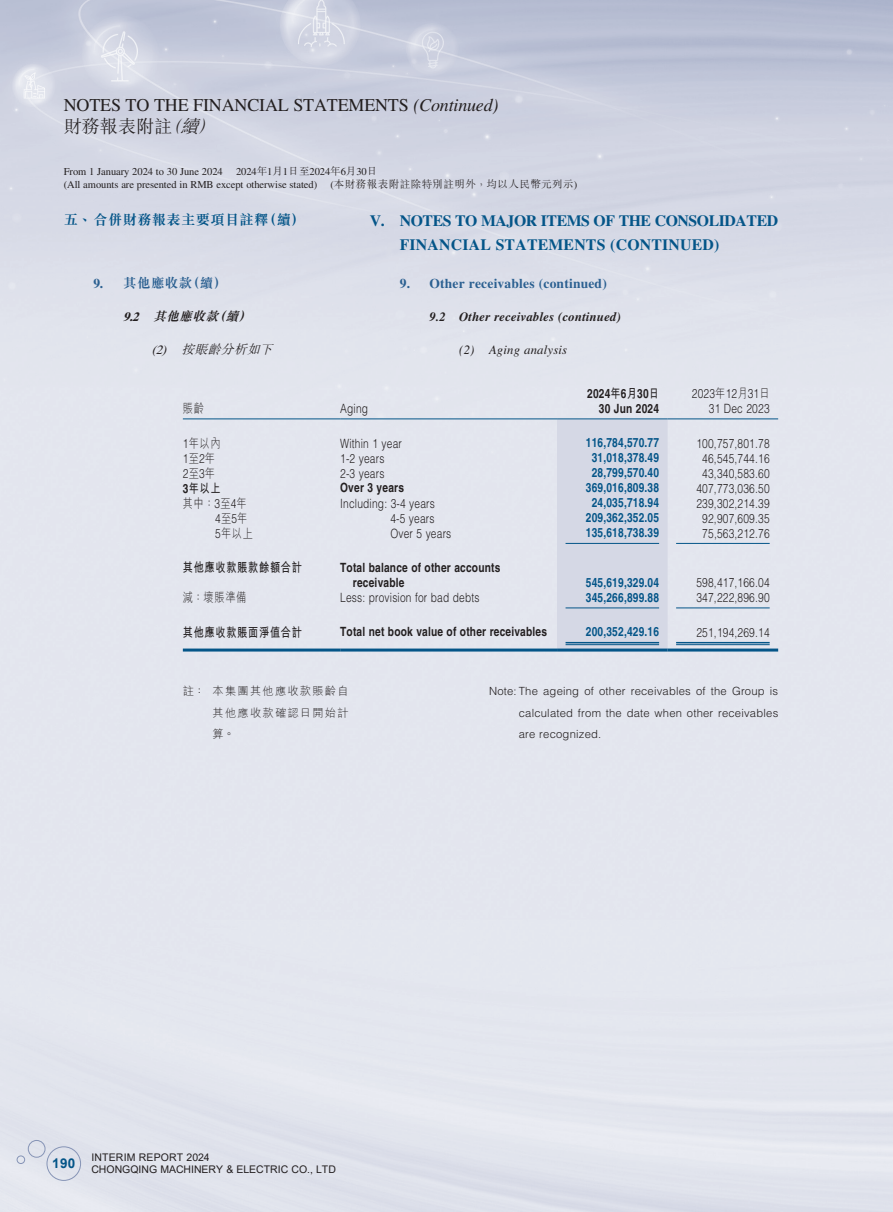
<style>
.page{position:relative;width:893px;height:1212px;background:#fff}
.page>*{position:absolute;margin:0;border:0;box-sizing:border-box;transform-origin:0 0}
.t1{font:18px "Times LT Std";letter-spacing:-.01em;color:#231f20}
.t2{font:300 18px "M Sung HK";letter-spacing:.005em;color:#231f20}
.t3{font:700 15.75px/24.8px "Times LT Std";letter-spacing:-.025em;color:#045588}
.t4{font:700 14.25px "M Sung HK";letter-spacing:.025em;color:#045588}
.t5{font:700 13.5px "Times LT Std";letter-spacing:.015em;color:#2b6091}
.t6{font:700 13.5px "M Sung HK";letter-spacing:.025em;color:#2b6091}
.t7{font:700 13.5px "Arial";color:#045588}
.t8{font:300 12.75px "Helvetica LT Std";letter-spacing:.02em;color:#231f20;scale:.8 1}
.t9{font:700 12.75px "Helvetica LT Std";letter-spacing:.02em;color:#045588;scale:.8 1}
.t10{font:700 12.75px/15px "Helvetica LT Std";letter-spacing:.02em;color:#231f20;scale:.8 1}
.t11{font:italic 700 12.75px "Times LT Std";letter-spacing:.015em;color:#231f20}
.t12{font:700 12.75px "M Hei HK";letter-spacing:.07em;color:#231f20;scale:.8 1}
.t13{font:300 12.75px "M Hei HK";letter-spacing:.07em;color:#231f20;scale:.8 1}
.t14{font:italic 12.75px "Times LT Std";letter-spacing:.015em;color:#231f20}
.t15{font:italic 700 12.75px "M Sung HK";color:#231f20}
.t16{font:italic 300 12.75px "M Sung HK";color:#231f20}
.t17{font:300 11.25px/21.8px "Helvetica LT Std";letter-spacing:.02em;color:#231f20;text-align:justify}
.t18{font:300 11.25px/21.8px "M Hei HK";letter-spacing:.11em;color:#231f20;text-align:justify}
.t19{font:10.5px/12.8px "Times LT Std";letter-spacing:-.005em;color:#231f20}
.t20{font:10.5px/12px "Arial";color:#231f20}
.t21{font:300 10.5px "M Sung HK";letter-spacing:.045em;color:#231f20}
.s1{font-style:italic}
.s2{font-family:"M Sung HK";font-weight:300}
.s3{font-family:"Times LT Std";font-weight:400}
.s4{font-family:"Times LT Std"}
.s5{font-family:"M Hei HK"}
.s6{font-family:"Helvetica LT Std"}
</style>
<div class="page">
<img style="left:0;top:0;width:893px;height:1212px">
<div style="left:47px;top:1146px;width:34px;height:35px;border:1px solid #8694b6;border-radius:50%"></div>
<div style="left:28px;top:1140px;width:17px;height:17px;border:1px solid #8694b6;border-radius:50%"></div>
<div style="left:17px;top:1155px;width:8px;height:9px;border:1px solid #8694b6;border-radius:50%"></div>
<div style="left:557px;top:419px;width:111px;height:229px;background:#d5d8e5"></div>
<hr style="left:183px;top:418px;width:157px;height:1px;background:#045588">
<hr style="left:340px;top:418px;width:217px;height:1px;background:#045588">
<hr style="left:557px;top:418px;width:111px;height:1px;background:#045588">
<hr style="left:668px;top:418px;width:110px;height:1px;background:#045588">
<hr style="left:566px;top:543px;width:93px;height:1px;background:#045588">
<hr style="left:676px;top:543px;width:94px;height:1px;background:#045588">
<hr style="left:566px;top:607px;width:93px;height:1px;background:#045588">
<hr style="left:676px;top:607px;width:94px;height:1px;background:#045588">
<hr style="left:566px;top:642px;width:93px;height:1px;background:#045588">
<hr style="left:566px;top:644px;width:93px;height:1px;background:#045588">
<hr style="left:676px;top:642px;width:94px;height:1px;background:#045588">
<hr style="left:676px;top:644px;width:94px;height:1px;background:#045588">
<hr style="left:183px;top:648px;width:157px;height:3px;background:#045588">
<hr style="left:340px;top:648px;width:217px;height:3px;background:#045588">
<hr style="left:557px;top:648px;width:111px;height:3px;background:#045588">
<hr style="left:668px;top:648px;width:110px;height:3px;background:#045588">
<h1 class="t1" style="left:64px;top:94px;width:436px">NOTES TO THE FINANCIAL STATEMENTS <span class="s1">(Continued)</span></h1>
<h1 class="t2" style="left:64px;top:114px;width:159px">財務報表附註<span class="s1">（續）</span></h1>
<p class="t19" style="left:64px;top:165px;width:161px">From 1 January 2024 to 30 June 2024</p>
<p class="t19" style="left:64px;top:165px;width:315px;text-indent:172px">2024<span class="s2">年</span>1<span class="s2">月</span>1<span class="s2">日至</span>2024<span class="s2">年</span>6<span class="s2">月</span>30<span class="s2">日</span>(All amounts are presented in RMB except otherwise stated)</p>
<p class="t21" style="left:330px;top:177px;width:248px"><span class="s3">(</span>本財務報表附註除特別註明外，均以人民幣元列示<span class="s3">)</span></p>
<p class="t4" style="left:64px;top:213px;width:243px">五、合併財務報表主要項目註釋（續）</p>
<p class="t6" style="left:94px;top:276px;width:135px"><span class="s4">9.</span> 其他應收款（續）</p>
<p class="t15" style="left:123px;top:310px;width:132px"><span class="s4">9.2</span> 其他應收款（續）</p>
<p class="t16" style="left:152px;top:340px;width:127px"><span class="s3">(2)</span> 按賬齡分析如下</p>
<p class="t3" style="left:400px;top:208px;width:380px;text-indent:-30px">V. NOTES TO MAJOR ITEMS OF THE CONSOLIDATED<br>FINANCIAL STATEMENTS (CONTINUED)</p>
<p class="t5" style="left:400px;top:275px;width:209px">9. Other receivables (continued)</p>
<p class="t11" style="left:429px;top:309px;width:193px">9.2 Other receivables (continued)</p>
<p class="t14" style="left:459px;top:343px;width:110px">(2) Aging analysis</p>
<p class="t10" style="left:587px;top:386px;width:91px">2024<span class="s5">年</span>6<span class="s5">月</span>30<span class="s5">日</span></p>
<p class="t8" style="left:692px;top:386px;width:99px">2023<span class="s5">年</span>12<span class="s5">月</span>31<span class="s5">日</span></p>
<p class="t13" style="left:183px;top:402px;width:28px">賬齡</p>
<p class="t8" style="left:340px;top:401px;width:36px">Aging</p>
<p class="t10" style="left:599px;top:401px;width:77px">30 Jun 2024</p>
<p class="t8" style="left:709px;top:401px;width:78px">31 Dec 2023</p>
<p class="t13" style="left:183px;top:436px;width:49px"><span class="s6">1</span>年以內</p>
<p class="t8" style="left:340px;top:435px;width:79px">Within 1 year</p>
<p class="t9" style="left:586px;top:435px;width:93px">116,784,570.77</p>
<p class="t8" style="left:696px;top:435px;width:93px">100,757,801.78</p>
<p class="t8" style="left:183px;top:450px;width:42px">1<span class="s5">至</span>2<span class="s5">年</span></p>
<p class="t8" style="left:340px;top:450px;width:57px">1-2 years</p>
<p class="t9" style="left:592px;top:450px;width:86px">31,018,378.49</p>
<p class="t8" style="left:702px;top:450px;width:86px">46,545,744.16</p>
<p class="t8" style="left:183px;top:465px;width:42px">2<span class="s5">至</span>3<span class="s5">年</span></p>
<p class="t8" style="left:340px;top:465px;width:57px">2-3 years</p>
<p class="t9" style="left:592px;top:465px;width:86px">28,799,570.40</p>
<p class="t8" style="left:702px;top:465px;width:86px">43,340,583.60</p>
<p class="t12" style="left:183px;top:479px;width:49px"><span class="s6">3</span>年以上</p>
<p class="t10" style="left:340px;top:480px;width:81px">Over 3 years</p>
<p class="t9" style="left:586px;top:480px;width:93px">369,016,809.38</p>
<p class="t8" style="left:696px;top:480px;width:93px">407,773,036.50</p>
<p class="t13" style="left:183px;top:496px;width:81px">其中：<span class="s6">3</span>至<span class="s6">4</span>年</p>
<p class="t8" style="left:340px;top:495px;width:120px">Including: 3-4 years</p>
<p class="t9" style="left:592px;top:495px;width:86px">24,035,718.94</p>
<p class="t8" style="left:696px;top:495px;width:93px">239,302,214.39</p>
<p class="t8" style="left:215px;top:510px;width:42px">4<span class="s5">至</span>5<span class="s5">年</span></p>
<p class="t8" style="left:390px;top:510px;width:57px">4-5 years</p>
<p class="t9" style="left:586px;top:510px;width:93px">209,362,352.05</p>
<p class="t8" style="left:702px;top:510px;width:86px">92,907,609.35</p>
<p class="t13" style="left:215px;top:526px;width:49px"><span class="s6">5</span>年以上</p>
<p class="t8" style="left:390px;top:525px;width:78px">Over 5 years</p>
<p class="t9" style="left:586px;top:525px;width:93px">135,618,738.39</p>
<p class="t8" style="left:702px;top:525px;width:86px">75,563,212.76</p>
<p class="t12" style="left:183px;top:558px;width:150px">其他應收款賬款餘額合計</p>
<p class="t10" style="left:353px;top:560px;width:186px;text-indent:-13px">Total balance of other accounts receivable</p>
<p class="t9" style="left:586px;top:575px;width:93px">545,619,329.04</p>
<p class="t8" style="left:696px;top:575px;width:93px">598,417,166.04</p>
<p class="t13" style="left:183px;top:591px;width:81px">減：壞賬準備</p>
<p class="t8" style="left:340px;top:590px;width:176px">Less: provision for bad debts</p>
<p class="t9" style="left:586px;top:590px;width:93px">345,266,899.88</p>
<p class="t8" style="left:696px;top:590px;width:93px">347,222,896.90</p>
<p class="t12" style="left:183px;top:623px;width:150px">其他應收款賬面淨值合計</p>
<p class="t10" style="left:340px;top:624px;width:260px">Total net book value of other receivables</p>
<p class="t9" style="left:586px;top:624px;width:93px">200,352,429.16</p>
<p class="t8" style="left:696px;top:624px;width:93px">251,194,269.14</p>
<p class="t18" style="left:213px;top:680px;width:138px;text-indent:-30px">註： 本集團其他應收款賬齡自其他應收款確認日開始計算。</p>
<p class="t17" style="left:519px;top:680px;width:261px;text-indent:-30px">Note: The ageing of other receivables of the Group is calculated from the date when other receivables are recognized.</p>
<p class="t7" style="left:52px;top:1154px;width:25px">190</p>
<p class="t20" style="left:91px;top:1152px;width:246px">INTERIM REPORT 2024<br>CHONGQING MACHINERY &amp; ELECTRIC CO., LTD</p>
</div>
